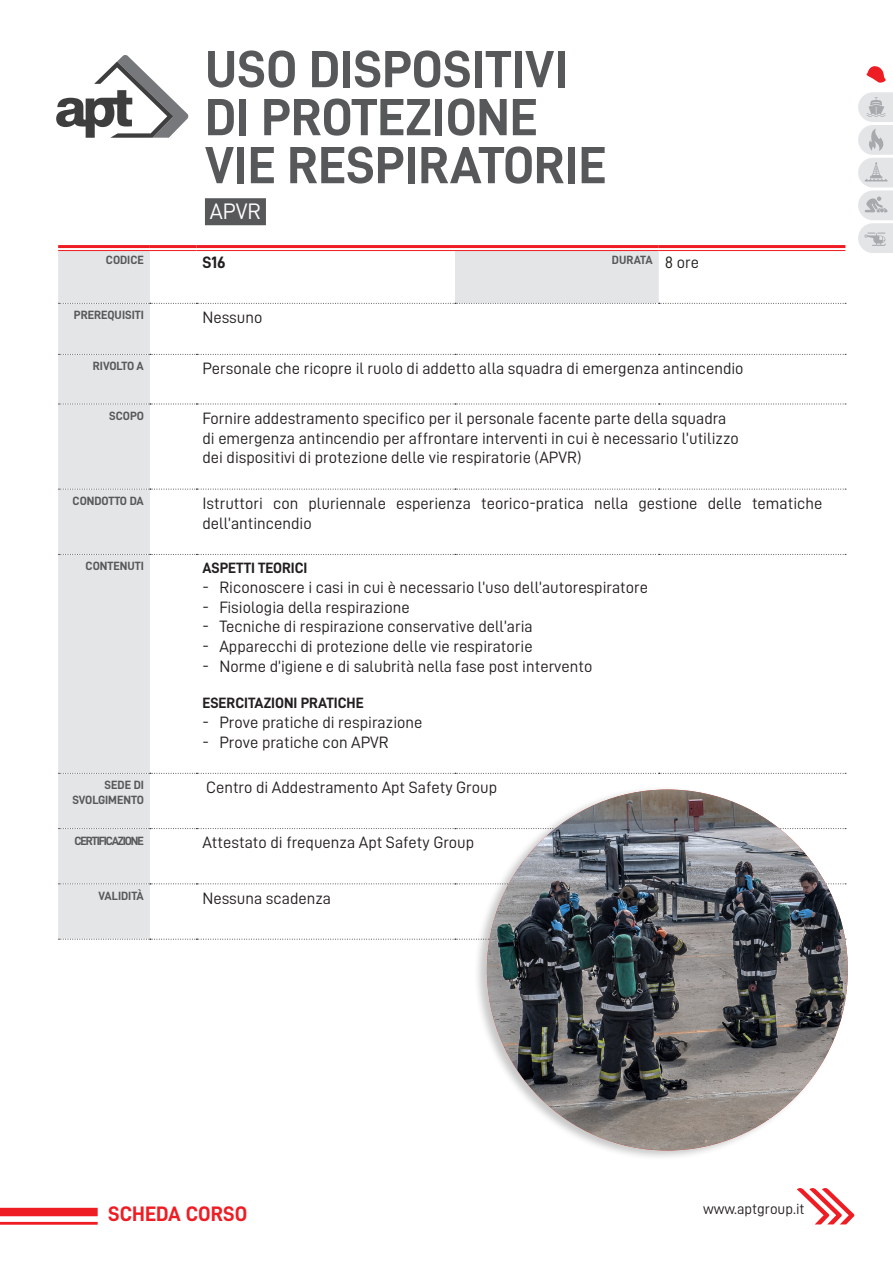
<style>
.page{position:relative;width:893px;height:1263px;background:#fff}
.page>*{position:absolute;margin:0;border:0;box-sizing:border-box;transform-origin:0 0}
.t1{font:52.5px "D DIN Bold";color:#57585a}
.sototitolo_schede{font:22.5px "D DIN";color:#fff}
.t2{font:21px "D DIN Bold";color:#ee1d23}
.t3{font:16.5px/19.8px "D DIN";color:#231f20}
.t4{font:16.5px "D DIN Bold";color:#231f20}
.t5{font:15px "D DIN Bold";color:#231f20}
.t6{font:15px "D DIN";color:#231f20}
.t7{font:12px "D DIN Bold";letter-spacing:-.01em;color:#57585a}
.t8{font:12px "D DIN Bold";letter-spacing:-.09em;color:#57585a}
</style>
<div class="page">
<div style="left:0;top:1208px;width:98px;height:8px;background:#ee1d23"></div>
<hr style="left:0;top:1222px;width:98px;height:3px;background:#ee1d23">
<svg style="left:866px;top:66px;width:20px;height:17px"></svg>
<svg style="left:858px;top:92px;width:35px;height:161px"></svg>
<svg style="left:797px;top:1188px;width:57px;height:36px"></svg>
<svg style="left:56px;top:55px;width:133px;height:83px"></svg>
<div style="left:205px;top:198px;width:61px;height:27px;background:#57585a"></div>
<svg style="left:58px;top:251px;width:601px;height:688px"></svg>
<svg style="left:59px;top:303px;width:787px;height:1px"></svg>
<svg style="left:59px;top:354px;width:787px;height:1px"></svg>
<svg style="left:59px;top:404px;width:787px;height:1px"></svg>
<svg style="left:59px;top:489px;width:787px;height:1px"></svg>
<svg style="left:59px;top:554px;width:787px;height:1px"></svg>
<svg style="left:59px;top:773px;width:787px;height:1px"></svg>
<svg style="left:59px;top:828px;width:414px;height:1px"></svg>
<svg style="left:59px;top:883px;width:414px;height:1px"></svg>
<svg style="left:59px;top:939px;width:414px;height:1px"></svg>
<hr style="left:58px;top:245px;width:92px;height:3px;background:#ee1d23">
<hr style="left:58px;top:250px;width:92px;height:1px;background:#ee1d23">
<hr style="left:150px;top:245px;width:46px;height:3px;background:#ee1d23">
<hr style="left:150px;top:250px;width:46px;height:1px;background:#ee1d23">
<hr style="left:196px;top:245px;width:259px;height:3px;background:#ee1d23">
<hr style="left:196px;top:250px;width:259px;height:1px;background:#ee1d23">
<hr style="left:659px;top:245px;width:186px;height:3px;background:#ee1d23">
<hr style="left:659px;top:250px;width:186px;height:1px;background:#ee1d23">
<hr style="left:455px;top:245px;width:204px;height:3px;background:#ee1d23">
<hr style="left:455px;top:250px;width:204px;height:1px;background:#ee1d23">
<div style="left:473px;top:786px;width:375px;height:374px;background:#231f20;opacity:.25"></div>
<img style="left:487px;top:789px;width:361px;height:361px;border-radius:180px">
<p class="t1" style="left:205px;top:40px;width:364px">USO DISPOSITIVI</p>
<p class="t1" style="left:205px;top:88px;width:334px">DI PROTEZIONE</p>
<p class="t1" style="left:205px;top:136px;width:403px">VIE RESPIRATORIE</p>
<p class="sototitolo_schede" style="left:210px;top:199px;width:53px">APVR</p>
<p class="t7" style="left:106px;top:253px;width:39px">CODICE</p>
<p class="t4" style="left:202px;top:253px;width:25px">S16</p>
<p class="t7" style="left:612px;top:253px;width:42px">DURATA</p>
<p class="t3" style="left:665px;top:252px;width:36px">8 ore</p>
<p class="t7" style="left:74px;top:308px;width:71px">PREREQUISITI</p>
<p class="t3" style="left:202px;top:307px;width:62px">Nessuno</p>
<p class="t7" style="left:93px;top:360px;width:53px">RIVOLTO A</p>
<p class="t3" style="left:202px;top:358px;width:543px">Personale che ricopre il ruolo di addetto alla squadra di emergenza antincendio</p>
<p class="t7" style="left:109px;top:409px;width:36px">SCOPO</p>
<p class="t3" style="left:202px;top:408px;width:526px">Fornire addestramento specifico per il personale facente parte della squadra</p>
<p class="t3" style="left:202px;top:428px;width:538px">di emergenza antincendio per affrontare interventi in cui è necessario l’utilizzo</p>
<p class="t3" style="left:202px;top:447px;width:381px">dei dispositivi di protezione delle vie respiratorie (APVR)</p>
<p class="t7" style="left:72px;top:494px;width:73px">CONDOTTO DA</p>
<p class="t3" style="left:202px;top:493px;width:621px">Istruttori con pluriennale esperienza teorico-pratica nella gestione delle tematiche dell’antincendio</p>
<p class="t7" style="left:86px;top:560px;width:60px">CONTENUTI</p>
<p class="t5" style="left:202px;top:559px;width:107px">ASPETTI TEORICI</p>
<p class="t3" style="left:202px;top:577px;width:447px">- Riconoscere i casi in cui è necessario l’uso dell’autorespiratore</p>
<p class="t3" style="left:202px;top:597px;width:209px">- Fisiologia della respirazione</p>
<p class="t3" style="left:202px;top:616px;width:332px">- Tecniche di respirazione conservative dell’aria</p>
<p class="t3" style="left:202px;top:636px;width:332px">- Apparecchi di protezione delle vie respiratorie</p>
<p class="t3" style="left:202px;top:656px;width:391px">- Norme d’igiene e di salubrità nella fase post intervento</p>
<p class="t5" style="left:202px;top:694px;width:163px">ESERCITAZIONI PRATICHE</p>
<p class="t3" style="left:202px;top:712px;width:222px">- Prove pratiche di respirazione</p>
<p class="t3" style="left:202px;top:732px;width:188px">- Prove pratiche con APVR</p>
<p class="t7" style="left:105px;top:778px;width:41px">SEDE DI</p>
<p class="t7" style="left:72px;top:793px;width:73px">SVOLGIMENTO</p>
<p class="t3" style="left:206px;top:777px;width:293px">Centro di Addestramento Apt Safety Group</p>
<p class="t8" style="left:74px;top:834px;width:71px">CERTIFICAZIONE</p>
<p class="t3" style="left:202px;top:832px;width:273px">Attestato di frequenza Apt Safety Group</p>
<p class="t7" style="left:99px;top:889px;width:47px">VALIDITÀ</p>
<p class="t3" style="left:202px;top:888px;width:130px">Nessuna scadenza</p>
<p class="t2" style="left:108px;top:1202px;width:141px">SCHEDA CORSO</p>
<p class="t6" style="left:703px;top:1201px;width:103px">www.aptgroup.it</p>
</div>
